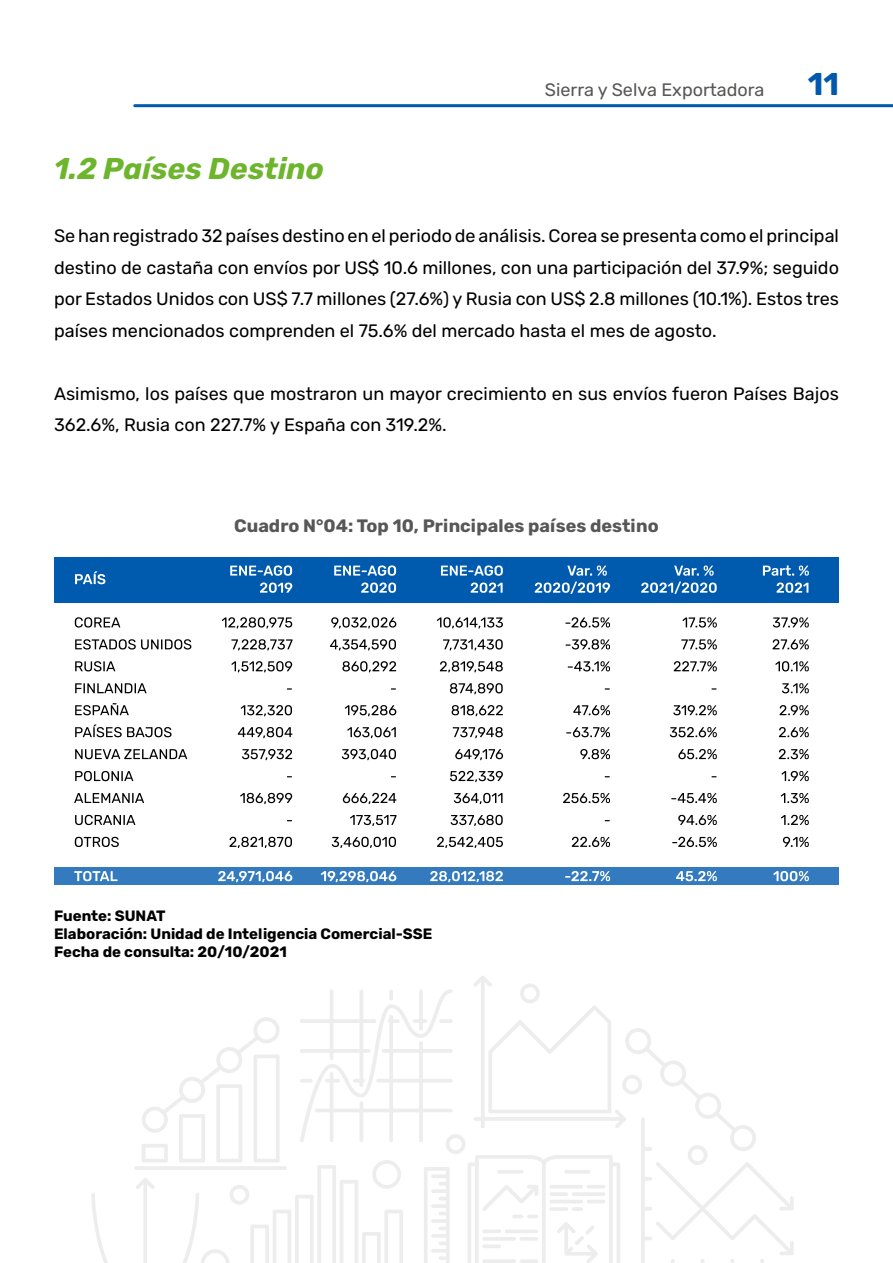
<style>
.page{position:relative;width:893px;height:1263px;background:#fff}
.page>*{position:absolute;margin:0;border:0;box-sizing:border-box;transform-origin:0 0}
.t1{font:700 31.5px "Rubik";color:#0059ad}
.t2{font:italic 700 30px "Rubik";color:#6db52c}
.t3{font:18px/31.5px "Rubik";color:#000;text-align:justify}
.t4{font:700 18px "Rubik";color:#575756}
.t5{font:18px "Rubik";color:#575756}
.t6{font:700 15px/18px "Rubik";color:#000}
</style>
<div class="page">
<hr style="left:135px;top:104px;width:758px;height:3px;background:#0059ad">
<svg style="left:91px;top:976px;width:703px;height:287px"></svg>
<div style="left:54px;top:557px;width:785px;height:45px;background:#005aae"></div>
<div style="left:54px;top:867px;width:785px;height:18px;background:#337bbe"></div>
<svg style="left:75px;top:617px;width:45px;height:10px"></svg>
<svg style="left:75px;top:639px;width:116px;height:10px"></svg>
<svg style="left:75px;top:661px;width:40px;height:10px"></svg>
<svg style="left:75px;top:683px;width:71px;height:10px"></svg>
<svg style="left:75px;top:703px;width:54px;height:12px"></svg>
<svg style="left:75px;top:724px;width:97px;height:13px"></svg>
<svg style="left:75px;top:749px;width:112px;height:10px"></svg>
<svg style="left:75px;top:771px;width:58px;height:10px"></svg>
<svg style="left:74px;top:793px;width:70px;height:10px"></svg>
<svg style="left:75px;top:815px;width:60px;height:10px"></svg>
<svg style="left:75px;top:837px;width:44px;height:10px"></svg>
<svg style="left:74px;top:871px;width:44px;height:10px"></svg>
<svg style="left:75px;top:571px;width:30px;height:13px"></svg>
<svg style="left:222px;top:617px;width:70px;height:11px"></svg>
<svg style="left:231px;top:639px;width:61px;height:11px"></svg>
<svg style="left:231px;top:661px;width:61px;height:11px"></svg>
<svg style="left:241px;top:705px;width:51px;height:11px"></svg>
<svg style="left:238px;top:727px;width:54px;height:11px"></svg>
<svg style="left:242px;top:749px;width:50px;height:11px"></svg>
<svg style="left:240px;top:793px;width:52px;height:11px"></svg>
<svg style="left:229px;top:837px;width:63px;height:11px"></svg>
<svg style="left:218px;top:871px;width:74px;height:11px"></svg>
<svg style="left:331px;top:617px;width:65px;height:11px"></svg>
<svg style="left:330px;top:639px;width:66px;height:11px"></svg>
<svg style="left:342px;top:661px;width:54px;height:11px"></svg>
<svg style="left:345px;top:705px;width:51px;height:11px"></svg>
<svg style="left:347px;top:727px;width:49px;height:11px"></svg>
<svg style="left:342px;top:749px;width:54px;height:11px"></svg>
<svg style="left:343px;top:793px;width:53px;height:11px"></svg>
<svg style="left:350px;top:815px;width:46px;height:11px"></svg>
<svg style="left:332px;top:837px;width:64px;height:11px"></svg>
<svg style="left:321px;top:871px;width:75px;height:11px"></svg>
<svg style="left:437px;top:617px;width:66px;height:11px"></svg>
<svg style="left:443px;top:639px;width:60px;height:11px"></svg>
<svg style="left:440px;top:661px;width:63px;height:11px"></svg>
<svg style="left:450px;top:683px;width:53px;height:11px"></svg>
<svg style="left:452px;top:705px;width:51px;height:11px"></svg>
<svg style="left:453px;top:727px;width:50px;height:11px"></svg>
<svg style="left:455px;top:749px;width:48px;height:11px"></svg>
<svg style="left:450px;top:771px;width:53px;height:11px"></svg>
<svg style="left:454px;top:793px;width:48px;height:11px"></svg>
<svg style="left:451px;top:815px;width:52px;height:11px"></svg>
<svg style="left:437px;top:837px;width:66px;height:11px"></svg>
<svg style="left:430px;top:871px;width:73px;height:11px"></svg>
<svg style="left:565px;top:617px;width:45px;height:10px"></svg>
<svg style="left:566px;top:639px;width:44px;height:10px"></svg>
<svg style="left:568px;top:661px;width:42px;height:10px"></svg>
<svg style="left:573px;top:705px;width:37px;height:10px"></svg>
<svg style="left:566px;top:727px;width:44px;height:10px"></svg>
<svg style="left:580px;top:749px;width:30px;height:10px"></svg>
<svg style="left:563px;top:793px;width:47px;height:10px"></svg>
<svg style="left:572px;top:837px;width:38px;height:10px"></svg>
<svg style="left:565px;top:871px;width:45px;height:10px"></svg>
<svg style="left:535px;top:565px;width:75px;height:29px"></svg>
<svg style="left:682px;top:617px;width:35px;height:10px"></svg>
<svg style="left:681px;top:639px;width:36px;height:10px"></svg>
<svg style="left:674px;top:661px;width:43px;height:10px"></svg>
<svg style="left:673px;top:705px;width:44px;height:10px"></svg>
<svg style="left:670px;top:727px;width:47px;height:10px"></svg>
<svg style="left:678px;top:749px;width:39px;height:10px"></svg>
<svg style="left:671px;top:793px;width:46px;height:10px"></svg>
<svg style="left:678px;top:815px;width:39px;height:10px"></svg>
<svg style="left:672px;top:837px;width:45px;height:10px"></svg>
<svg style="left:676px;top:871px;width:41px;height:10px"></svg>
<svg style="left:641px;top:565px;width:76px;height:29px"></svg>
<svg style="left:773px;top:617px;width:36px;height:10px"></svg>
<svg style="left:772px;top:639px;width:37px;height:10px"></svg>
<svg style="left:775px;top:661px;width:34px;height:10px"></svg>
<svg style="left:782px;top:683px;width:27px;height:10px"></svg>
<svg style="left:780px;top:705px;width:29px;height:10px"></svg>
<svg style="left:779px;top:727px;width:30px;height:10px"></svg>
<svg style="left:779px;top:749px;width:30px;height:10px"></svg>
<svg style="left:781px;top:771px;width:28px;height:10px"></svg>
<svg style="left:781px;top:793px;width:28px;height:10px"></svg>
<svg style="left:781px;top:815px;width:28px;height:10px"></svg>
<svg style="left:783px;top:837px;width:26px;height:10px"></svg>
<svg style="left:773px;top:871px;width:36px;height:10px"></svg>
<svg style="left:763px;top:565px;width:46px;height:11px"></svg>
<svg style="left:776px;top:582px;width:32px;height:11px"></svg>
<svg style="left:230px;top:565px;width:62px;height:11px"></svg>
<svg style="left:260px;top:582px;width:32px;height:11px"></svg>
<svg style="left:334px;top:565px;width:62px;height:11px"></svg>
<svg style="left:361px;top:582px;width:35px;height:11px"></svg>
<svg style="left:441px;top:565px;width:62px;height:11px"></svg>
<svg style="left:471px;top:582px;width:32px;height:11px"></svg>
<h2 class="t2" style="left:54px;top:152px;width:272px">1.2 Países Destino</h2>
<p class="t5" style="left:545px;top:79px;width:221px">Sierra y Selva Exportadora</p>
<h1 class="t1" style="left:808px;top:67px;width:33px">11</h1>
<p class="t3" style="left:54px;top:221px;width:787px">Se han registrado 32 países destino en el periodo de análisis. Corea se presenta como el principal destino de castaña con envíos por US$ 10.6 millones, con una participación del 37.9%; seguido por Estados Unidos con US$ 7.7 millones (27.6%) y Rusia con US$ 2.8 millones (10.1%). Estos tres países mencionados comprenden el 75.6% del mercado hasta el mes de agosto.</p>
<p class="t3" style="left:54px;top:378px;width:786px">Asimismo, los países que mostraron un mayor crecimiento en sus envíos fueron Países Bajos<br>362.6%, Rusia con 227.7% y España con 319.2%.</p>
<p class="t4" style="left:234px;top:516px;width:426px">Cuadro N°04: Top 10, Principales países destino</p>
<p class="t6" style="left:54px;top:907px;width:380px">Fuente: SUNAT<br>Elaboración: Unidad de Inteligencia Comercial-SSE<br>Fecha de consulta: 20/10/2021</p>
</div>
